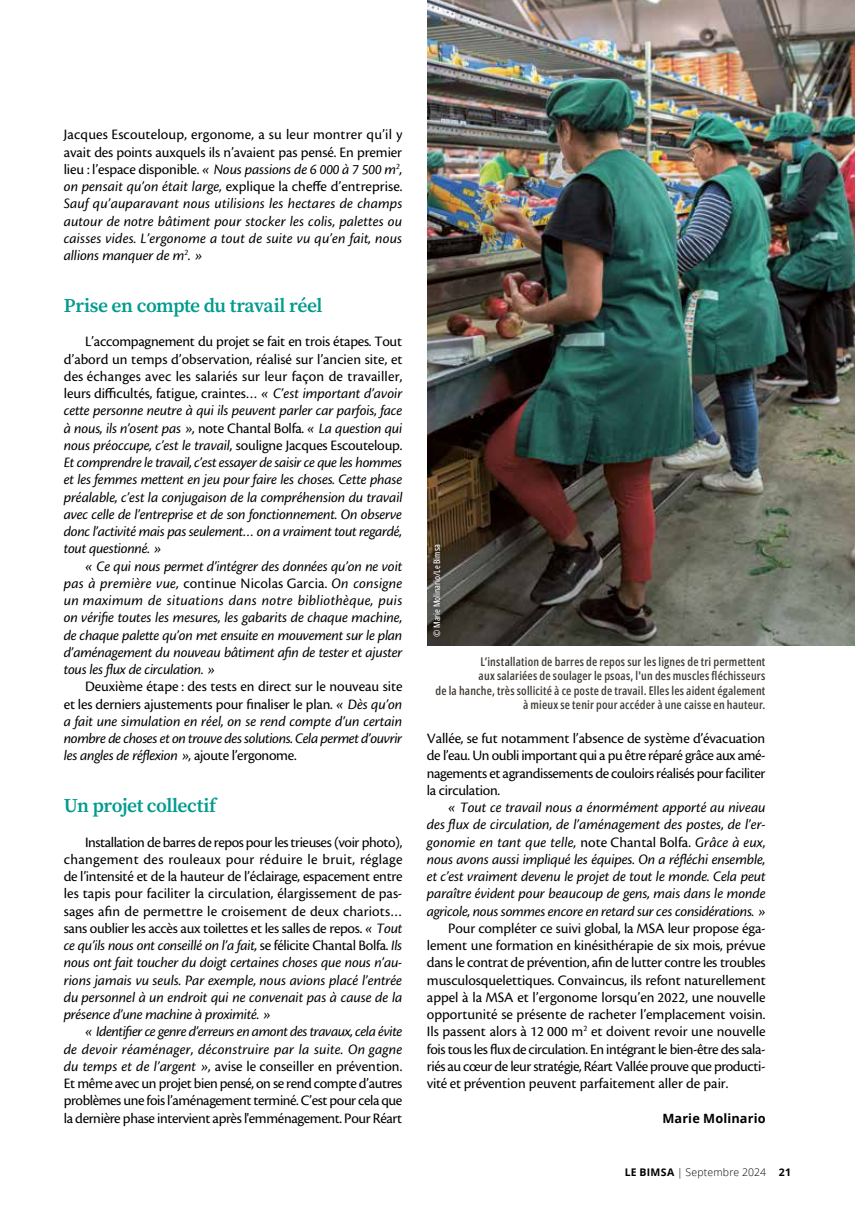
<style>
.page{position:relative;width:855px;height:1212px;background:#fff}
.page>*{position:absolute;margin:0;border:0;box-sizing:border-box;transform-origin:0 0}
.t1{font:600 19.5px "Source Serif 4";letter-spacing:-.025em;color:#009b8e}
.t2{font:italic 15px/17.2px "Cronos Pro";letter-spacing:-.02em;color:#000;text-align:justify}
.t3{font:15px/17.2px "Cronos Pro";letter-spacing:-.02em;color:#000;text-align:justify}
.t4{font:700 12.75px "Open Sans";letter-spacing:.01em;color:#000}
.t5{font:600 12px/14.4px "Open Sans Condensed";letter-spacing:.015em;color:#413c38;text-align:right}
.t6{font:300 10.5px "Open Sans";letter-spacing:.02em;color:#000}
.t7{font:500 9px "Open Sans Condensed";color:#fff}
.s1{font-style:normal}
.s2{font-style:italic}
.s3{font-weight:700}
</style>
<div class="page">
<img style="left:427px;top:0;width:428px;height:645px">
<div style="left:429px;top:540px;width:15px;height:101px;background:#000;opacity:.46"></div>
<p class="t2" style="left:64px;top:126px;width:340px"><span class="s1">Jacques Escouteloup, ergonome, a su leur montrer qu’il y avait des points auxquels ils n’avaient pas pensé. En premier lieu : l’espace disponible.</span> « Nous passions de 6 000 à 7 500 m<sup>2</sup>, on pensait qu’on était large, <span class="s1">explique la cheffe d’entreprise.<br></span>Sauf qu’auparavant nous utilisions les hectares de champs autour de notre bâtiment pour stocker les colis, palettes ou caisses vides. L’ergonome a tout de suite vu qu’en fait, nous allions manquer de m<sup>2</sup>. »</p>
<h1 class="t1" style="left:64px;top:292px;width:260px">Prise en compte du travail réel</h1>
<p class="t2" style="left:64px;top:333px;width:340px;text-indent:21px"><span class="s1">L’accompagnement du projet se fait en trois étapes. Tout d’abord un temps d’observation, réalisé sur l’ancien site, et des échanges avec les salariés sur leur façon de travailler, leurs difficultés, fatigue, craintes…</span> « C’est important d’avoir cette personne neutre à qui ils peuvent parler car parfois, face à nous, ils n’osent pas », <span class="s1">note Chantal Bolfa.</span> « La question qui nous préoccupe, c’est le travail, <span class="s1">souligne Jacques Escouteloup.<br></span>Et comprendre le travail, c’est essayer de saisir ce que les hommes et les femmes mettent en jeu pour faire les choses. Cette phase préalable, c’est la conjugaison de la compréhension du travail avec celle de l’entreprise et de son fonctionnement. On observe donc l’activité mais pas seulement… on a vraiment tout regardé, tout questionné. »</p>
<p class="t2" style="left:64px;top:557px;width:340px;text-indent:21px">« Ce qui nous permet d’intégrer des données qu’on ne voit pas à première vue, <span class="s1">continue Nicolas Garcia.</span> On consigne un maximum de situations dans notre bibliothèque, puis on vérifie toutes les mesures, les gabarits de chaque machine, de chaque palette qu’on met ensuite en mouvement sur le plan d’aménagement du nouveau bâtiment afin de tester et ajuster tous les flux de circulation. »</p>
<p class="t2" style="left:64px;top:678px;width:340px;text-indent:21px"><span class="s1">Deuxième étape : des tests en direct sur le nouveau site et les derniers ajustements pour finaliser le plan.</span> « Dès qu’on a fait une simulation en réel, on se rend compte d’un certain nombre de choses et on trouve des solutions. Cela permet d’ouvrir les angles de réflexion », <span class="s1">ajoute l’ergonome.</span></p>
<h1 class="t1" style="left:64px;top:792px;width:154px">Un projet collectif</h1>
<p class="t3" style="left:64px;top:833px;width:340px;text-indent:21px">Installation de barres de repos pour les trieuses (voir photo), changement des rouleaux pour réduire le bruit, réglage de l’intensité et de la hauteur de l’éclairage, espacement entre les tapis pour faciliter la circulation, élargissement de pas&shy;sages afin de permettre le croisement de deux chariots… sans oublier les accès aux toilettes et les salles de repos. <span class="s2">« Tout ce qu’ils nous ont conseillé on l’a fait,</span> se félicite Chantal Bolfa. <span class="s2">Ils nous ont fait toucher du doigt certaines choses que nous n’au&shy;rions jamais vu seuls. Par exemple, nous avions placé l’entrée du personnel à un endroit qui ne convenait pas à cause de la présence d’une machine à proximité. »</span></p>
<p class="t3" style="left:64px;top:1023px;width:340px;text-indent:21px"><span class="s2">« Identifier ce genre d’erreurs en amont des travaux, cela évite de devoir réaménager, déconstruire par la suite. On gagne du temps et de l’argent »,</span> avise le conseiller en prévention.<br>Et même avec un projet bien pensé, on se rend compte d’autres problèmes une fois l’aménagement terminé. C’est pour cela que la dernière phase intervient après l'emménagement. Pour Réart</p>
<p class="t7" style="left:431px;top:637px;width:94px;rotate:-90deg">© Marie Molinario/Le Bimsa</p>
<p class="t5" style="left:435px;top:654px;width:331px">L’installation de barres de repos sur les lignes de tri permettent<br>aux salariées de soulager le psoas, l'un des muscles fléchisseurs<br>de la hanche, très sollicité à ce poste de travail. Elles les aident également à mieux se tenir pour accéder à une caisse en hauteur.</p>
<p class="t3" style="left:427px;top:730px;width:340px">Vallée, se fut notamment l’absence de système d’évacuation de l’eau. Un oubli important qui a pu être réparé grâce aux amé&shy;nagements et agrandissements de couloirs réalisés pour faciliter la circulation.</p>
<p class="t2" style="left:427px;top:799px;width:340px;text-indent:21px">« Tout ce travail nous a énormément apporté au niveau des flux de circulation, de l’aménagement des postes, de l’er&shy;gonomie en tant que telle, <span class="s1">note Chantal Bolfa.</span> Grâce à eux, nous avons aussi impliqué les équipes. On a réfléchi ensemble, et c’est vraiment devenu le projet de tout le monde. Cela peut paraître évident pour beaucoup de gens, mais dans le monde agricole, nous sommes encore en retard sur ces considérations. »</p>
<p class="t3" style="left:427px;top:919px;width:340px;text-indent:21px">Pour compléter ce suivi global, la MSA leur propose éga&shy;lement une formation en kinésithérapie de six mois, prévue dans le contrat de prévention, afin de lutter contre les troubles musculosquelettiques. Convaincus, ils refont naturellement appel à la MSA et l’ergonome lorsqu’en 2022, une nouvelle opportunité se présente de racheter l’emplacement voisin.<br>Ils passent alors à 12 000 m<sup>2</sup> et doivent revoir une nouvelle fois tous les flux de circulation. En intégrant le bien-être des sala&shy;riés au cœur de leur stratégie, Réart Vallée prouve que producti&shy;vité et prévention peuvent parfaitement aller de pair.</p>
<p class="t4" style="left:662px;top:1109px;width:105px">Marie Molinario</p>
<p class="t6" style="left:625px;top:1165px;width:168px"><span class="s3">LE BIMSA</span> | Septembre 2024 <span class="s3">21</span></p>
</div>
